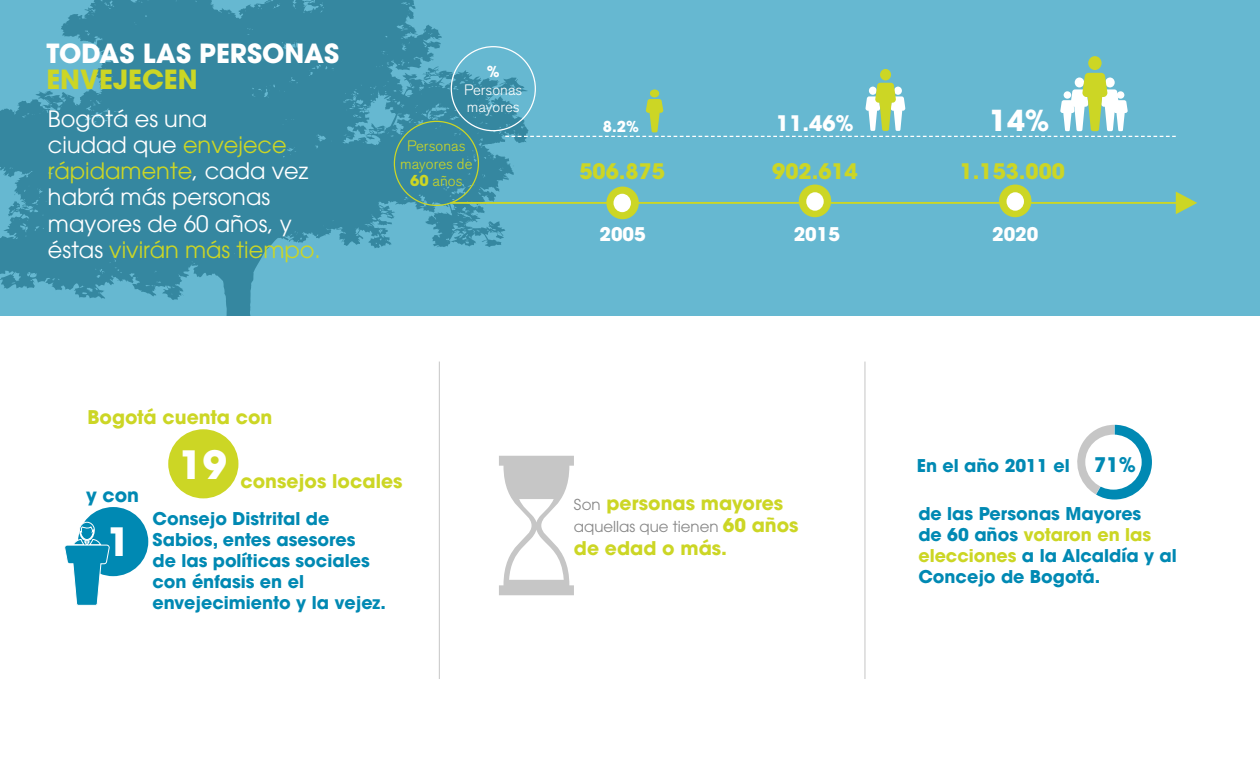
<style>
.page{position:relative;width:1260px;height:765px;background:#fff}
.page>*{position:absolute;margin:0;border:0;box-sizing:border-box;transform-origin:0 0}
.t1{font:700 38.75px "ITC Avant Garde Pro";color:#fff}
.t2{font:700 28.75px "ITC Avant Garde Pro";color:#fff}
.t3{font:700 26.25px "ITC Avant Garde Pro";color:#fff}
.t4{font:700 26.25px "ITC Avant Garde Pro";color:#ccd625}
.t5{font:22.5px/26.2px "ITC Avant Garde Pro";color:#fff}
.t6{font:700 21.25px "ITC Avant Garde Pro";color:#ccd625}
.t7{font:700 21.25px "ITC Avant Garde Pro";color:#fff}
.t8{font:700 18.75px "ITC Avant Garde Pro";color:#ccd625}
.t9{font:700 18.75px "ITC Avant Garde Pro";color:#fff}
.t10{font:700 18.75px "ITC Avant Garde Pro";color:#0089b3}
.t11{font:700 17.5px/21px "ITC Avant Garde Pro";color:#0089b3}
.t12{font:15px "ITC Avant Garde Pro";color:#878787}
.t13{font:300 15px/17.5px "Akzidenz Grotesk BQ";color:#ccd625;text-align:center}
.t14{font:300 15px/17.5px "Akzidenz Grotesk BQ";color:#fff}
.t15{font:700 15px "ITC Avant Garde Pro";color:#fff}
.s1{color:#ccd625}
.s2{font-family:"ITC Avant Garde Pro";font-weight:700}
.s3{font-weight:400;font-size:15px;color:#878787}
.s4{font-weight:700;font-size:18.75px;color:#ccd625}
.s5{font-size:20px}
</style>
<div class="page">
<div style="left:168px;top:429px;width:70px;height:69px;background:#ccd625;border-radius:50%"></div>
<div style="left:78px;top:507px;width:70px;height:69px;background:#0089b3;border-radius:50%"></div>
<svg style="left:64px;top:514px;width:46px;height:92px"></svg>
<svg style="left:499px;top:456px;width:75px;height:139px"></svg>
<svg style="left:1077px;top:425px;width:75px;height:75px"></svg>
<div style="left:1085px;top:435px;width:57px;height:55px;background:#fff;border-radius:50%"></div>
<hr style="left:439px;top:362px;width:1px;height:317px;background:#c6c6c6">
<svg style="left:0;top:0;width:1260px;height:315px;background:#56a8c1"></svg>
<hr style="left:450px;top:202px;width:737px;height:2px;background:#ccd625">
<div style="left:606px;top:187px;width:33px;height:32px;background:#ccd625;border-radius:50%"></div>
<div style="left:799px;top:185px;width:32px;height:32px;background:#ccd625;border-radius:50%"></div>
<div style="left:999px;top:185px;width:32px;height:32px;background:#ccd625;border-radius:50%"></div>
<svg style="left:1176px;top:192px;width:21px;height:22px"></svg>
<div style="left:614px;top:194px;width:17px;height:18px;background:#fff;border-radius:50%"></div>
<div style="left:806px;top:192px;width:18px;height:19px;background:#fff;border-radius:50%"></div>
<div style="left:1007px;top:192px;width:17px;height:19px;background:#fff;border-radius:50%"></div>
<div style="left:1088px;top:56px;width:14px;height:14px;background:#ccd625;border-radius:50%"></div>
<div style="left:880px;top:69px;width:11px;height:11px;background:#ccd625;border-radius:50%"></div>
<svg style="left:505px;top:73px;width:671px;height:64px;background:#74bdcb"></svg>
<div style="left:650px;top:89px;width:9px;height:8px;background:#ccd625;border-radius:50%"></div>
<hr style="left:865px;top:362px;width:1px;height:317px;background:#c6c6c6">
<h3 class="t3" style="left:46px;top:36px;width:294px">TODAS LAS PERSONAS</h3>
<h3 class="t4" style="left:46px;top:62px;width:153px">ENVEJECEN</h3>
<p class="t5" style="left:48px;top:105px;width:274px">Bogotá es una<br>ciudad que <span class="s1">envejece rápidamente</span>, cada vez habrá más personas mayores de 60 años, y éstas <span class="s1">vivirán más tiempo.</span></p>
<p class="t15" style="left:487px;top:62px;width:14px">%</p>
<p class="t14" style="left:464px;top:81px;width:60px">Personas mayores</p>
<p class="t13" style="left:400px;top:138px;width:74px">Personas mayores de<br><span class="s2">60</span> años</p>
<p class="t15" style="left:603px;top:116px;width:38px">8.2%</p>
<p class="t7" style="left:776px;top:109px;width:79px">11.46%</p>
<h2 class="t2" style="left:989px;top:101px;width:62px">14%</h2>
<p class="t6" style="left:580px;top:157px;width:87px">506.875</p>
<p class="t6" style="left:772px;top:157px;width:87px">902.614</p>
<p class="t6" style="left:960px;top:157px;width:107px">1.153.000</p>
<p class="t9" style="left:599px;top:222px;width:48px">2005</p>
<p class="t9" style="left:794px;top:222px;width:48px">2015</p>
<p class="t9" style="left:992px;top:222px;width:48px">2020</p>
<p class="t8" style="left:87px;top:404px;width:187px">Bogotá cuenta con</p>
<p class="t8" style="left:179px;top:469px;width:225px"><sup>19</sup> consejos locales</p>
<p class="t11" style="left:152px;top:508px;width:235px">Consejo Distrital de<br>Sabios, entes asesores<br>de las políticas sociales con énfasis en el envejecimiento y la vejez.</p>
<p class="t10" style="left:86px;top:483px;width:55px">y con</p>
<h1 class="t1" style="left:107px;top:516px;width:25px">1</h1>
<p class="t8" style="left:574px;top:490px;width:211px"><span class="s3">Son</span> personas mayores</p>
<p class="t12" style="left:574px;top:517px;width:226px">aquellas que tienen <span class="s4">60 años</span></p>
<p class="t8" style="left:574px;top:535px;width:155px">de edad o más.</p>
<p class="t11" style="left:917px;top:455px;width:221px">En el año 2011 el <span class="s5">71%</span></p>
<p class="t11" style="left:918px;top:503px;width:260px">de las Personas Mayores<br>de 60 años <span class="s1">votaron en las elecciones</span> a la Alcaldía y al<br>Concejo de Bogotá.</p>
</div>
